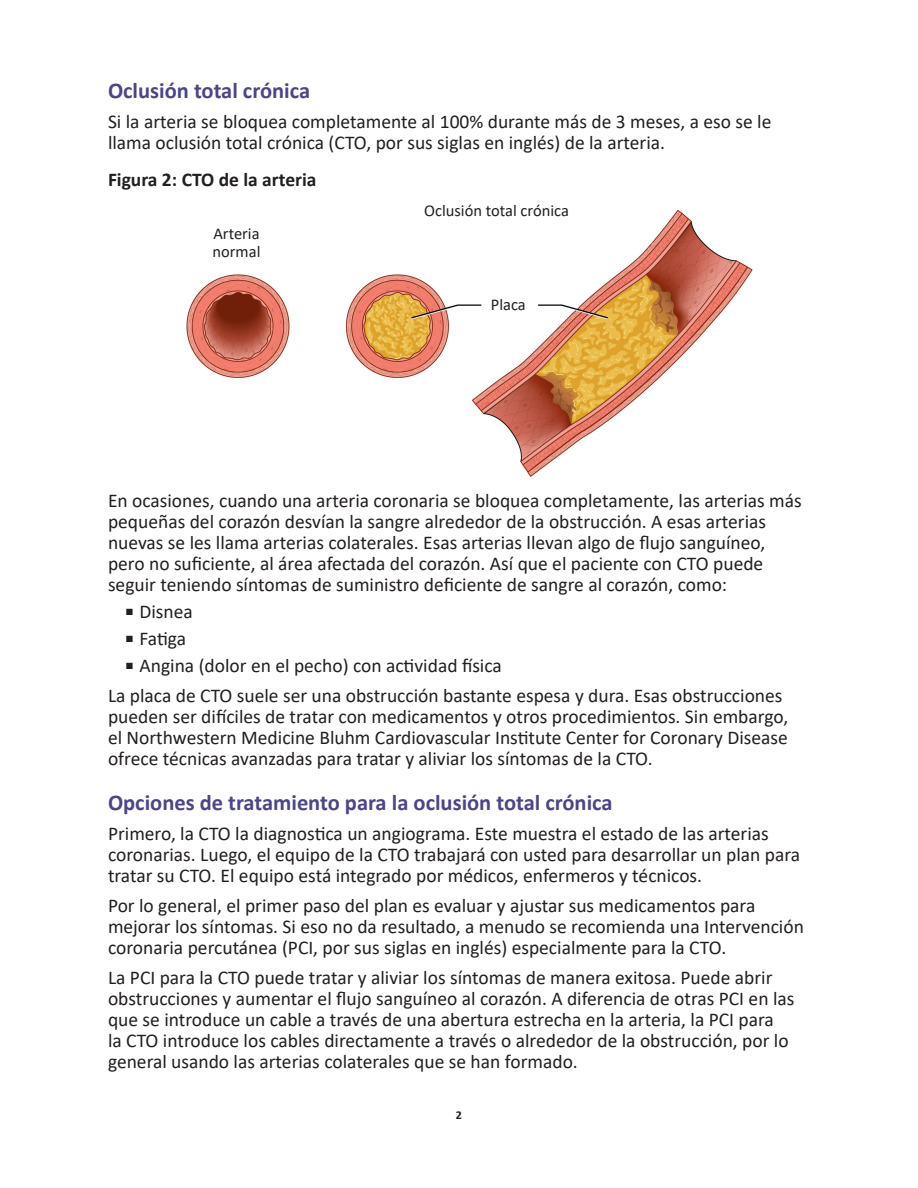
<style>
.page{position:relative;width:918px;height:1188px;background:#fff}
.page>*{position:absolute;margin:0;border:0;box-sizing:border-box;transform-origin:0 0}
.subheading_INDENT{font:700 22.5px "Calibri";color:#4a4687}
.text{font:19.5px/21px "Calibri";color:#231f20}
.text_INDENT{font:19.5px/21px "Calibri";color:#231f20}
.t1{font:700 19.5px "Calibri";color:#231f20}
.description{font:16.5px/18px "Calibri";color:#231f20}
.t2{font:700 12px "Calibri";color:#231f20}
</style>
<div class="page">
<img style="left:186px;top:209px;width:567px;height:268px">
<p class="subheading_INDENT" style="left:108px;top:74px;width:204px">Oclusión total crónica</p>
<p class="text_INDENT" style="left:108px;top:110px;width:665px">Si la arteria se bloquea completamente al 100% durante más de 3 meses, a eso se le llama oclusión total crónica (CTO, por sus siglas en inglés) de la arteria.</p>
<p class="t1" style="left:108px;top:166px;width:210px">Figura 2: CTO de la arteria</p>
<p class="description" style="left:213px;top:224px;width:49px">Arteria normal</p>
<p class="description" style="left:424px;top:201px;width:146px">Oclusión total crónica</p>
<p class="description" style="left:491px;top:295px;width:36px">Placa</p>
<p class="text" style="left:108px;top:490px;width:695px">En ocasiones, cuando una arteria coronaria se bloquea completamente, las arterias más pequeñas del corazón desvían la sangre alrededor de la obstrucción. A esas arterias nuevas se les llama arterias colaterales. Esas arterias llevan algo de flujo sanguíneo, pero no suficiente, al área afectada del corazón. Así que el paciente con CTO puede seguir teniendo síntomas de suministro deficiente de sangre al corazón, como:</p>
<p class="text" style="left:126px;top:601px;width:68px">■ Disnea</p>
<p class="text" style="left:126px;top:628px;width:62px">■ Fatiga</p>
<p class="text" style="left:126px;top:655px;width:377px">■ Angina (dolor en el pecho) con actividad física</p>
<p class="text" style="left:108px;top:685px;width:682px">La placa de CTO suele ser una obstrucción bastante espesa y dura. Esas obstrucciones pueden ser difíciles de tratar con medicamentos y otros procedimientos. Sin embargo, el Northwestern Medicine Bluhm Cardiovascular Institute Center for Coronary Disease ofrece técnicas avanzadas para tratar y aliviar los síntomas de la CTO.</p>
<p class="subheading_INDENT" style="left:108px;top:787px;width:506px">Opciones de tratamiento para la oclusión total crónica</p>
<p class="text" style="left:108px;top:823px;width:694px">Primero, la CTO la diagnostica un angiograma. Este muestra el estado de las arterias coronarias. Luego, el equipo de la CTO trabajará con usted para desarrollar un plan para tratar su CTO. El equipo está integrado por médicos, enfermeros y técnicos.</p>
<p class="text" style="left:108px;top:895px;width:697px">Por lo general, el primer paso del plan es evaluar y ajustar sus medicamentos para mejorar los síntomas. Si eso no da resultado, a menudo se recomienda una Intervención coronaria percutánea (PCI, por sus siglas en inglés) especialmente para la CTO.</p>
<p class="text" style="left:108px;top:967px;width:688px">La PCI para la CTO puede tratar y aliviar los síntomas de manera exitosa. Puede abrir obstrucciones y aumentar el flujo sanguíneo al corazón. A diferencia de otras PCI en las que se introduce un cable a través de una abertura estrecha en la arteria, la PCI para<br>la CTO introduce los cables directamente a través o alrededor de la obstrucción, por lo general usando las arterias colaterales que se han formado.</p>
<p class="t2" style="left:456px;top:1106px;width:8px">2</p>
</div>
